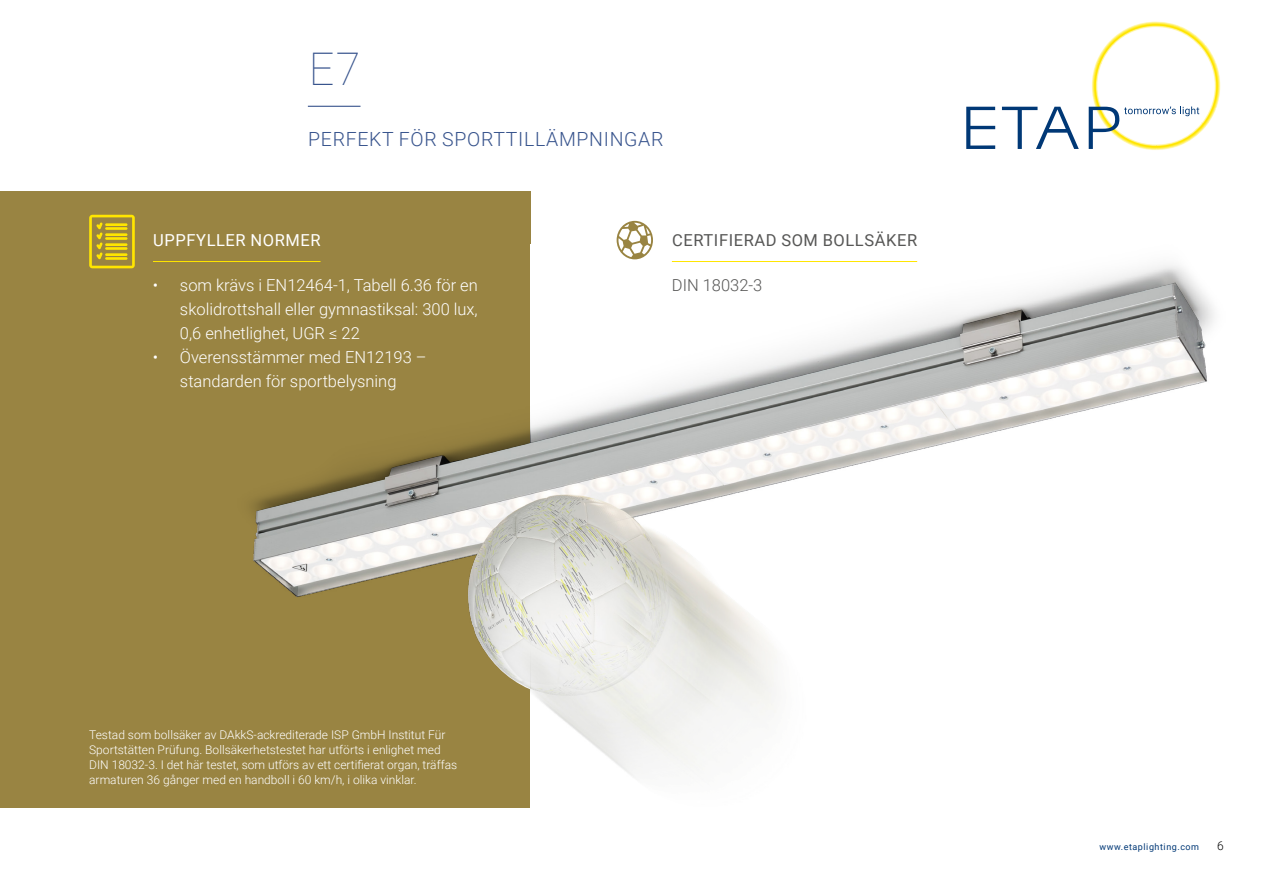
<style>
.page{position:relative;width:1263px;height:893px;background:#fff}
.page>*{position:absolute;margin:0;border:0;box-sizing:border-box;transform-origin:0 0}
.t1{font:100 45px "Roboto";color:#38548d}
.t2{font:300 19.5px "Roboto";letter-spacing:.035em;color:#38548d}
.t3{font:300 16.5px/24px "Roboto";color:#fff;text-align:justify}
.t4{font:16.5px "Roboto";letter-spacing:.035em;color:#575756}
.t5{font:16.5px "Roboto";letter-spacing:.035em;color:#fff}
.t6{font:300 16.5px "Roboto";color:#575756}
.t7{font:300 12px/15px "Roboto";color:#fff}
.t8{font:300 12px "Roboto";color:#000}
.t9{font:9px "Roboto";letter-spacing:.06em;color:#003876}
</style>
<div class="page">
<svg style="left:966px;top:107px;width:29px;height:42px"></svg>
<svg style="left:1002px;top:107px;width:77px;height:42px"></svg>
<svg style="left:1089px;top:21px;width:132px;height:129px"></svg>
<div style="left:0;top:191px;width:531px;height:617px;background:#998442"></div>
<img style="left:252px;top:220px;width:962px;height:588px">
<svg style="left:89px;top:215px;width:46px;height:53px"></svg>
<svg style="left:617px;top:221px;width:36px;height:38px"></svg>
<hr style="left:153px;top:261px;width:168px;height:1px;background:#ffe600">
<hr style="left:308px;top:106px;width:52px;height:1px;background:#38548d">
<hr style="left:672px;top:261px;width:245px;height:1px;background:#ffe600">
<h1 class="t1" style="left:309px;top:37px;width:53px">E7</h1>
<h2 class="t2" style="left:308px;top:125px;width:357px">PERFEKT FÖR SPORTTILLÄMPNINGAR</h2>
<h3 class="t5" style="left:153px;top:229px;width:169px">UPPFYLLER NORMER</h3>
<h3 class="t3" style="left:180px;top:273px;width:299px;text-indent:-27px">• som krävs i EN12464-1, Tabell 6.36 för en skolidrottshall eller gymnastiksal: 300 lux, 0,6 enhetlighet, UGR ≤ 22</h3>
<h3 class="t3" style="left:153px;top:345px;width:275px;text-align:center">• Överensstämmer med EN12193 – standarden för sportbelysning</h3>
<h3 class="t4" style="left:672px;top:229px;width:246px">CERTIFIERAD SOM BOLLSÄKER</h3>
<h3 class="t6" style="left:672px;top:274px;width:92px">DIN 18032-3</h3>
<p class="t7" style="left:89px;top:727px;width:369px">Testad som bollsäker av DAkkS-ackrediterade ISP GmbH Institut Für Sportstätten Prüfung. Bollsäkerhetstestet har utförts i enlighet med DIN 18032-3. I det här testet, som utförs av ett certifierat organ, träffas armaturen 36 gånger med en handboll i 60 km/h, i olika vinklar.</p>
<p class="t9" style="left:1099px;top:841px;width:101px">www.etaplighting.com</p>
<p class="t8" style="left:1217px;top:838px;width:8px">6</p>
</div>
